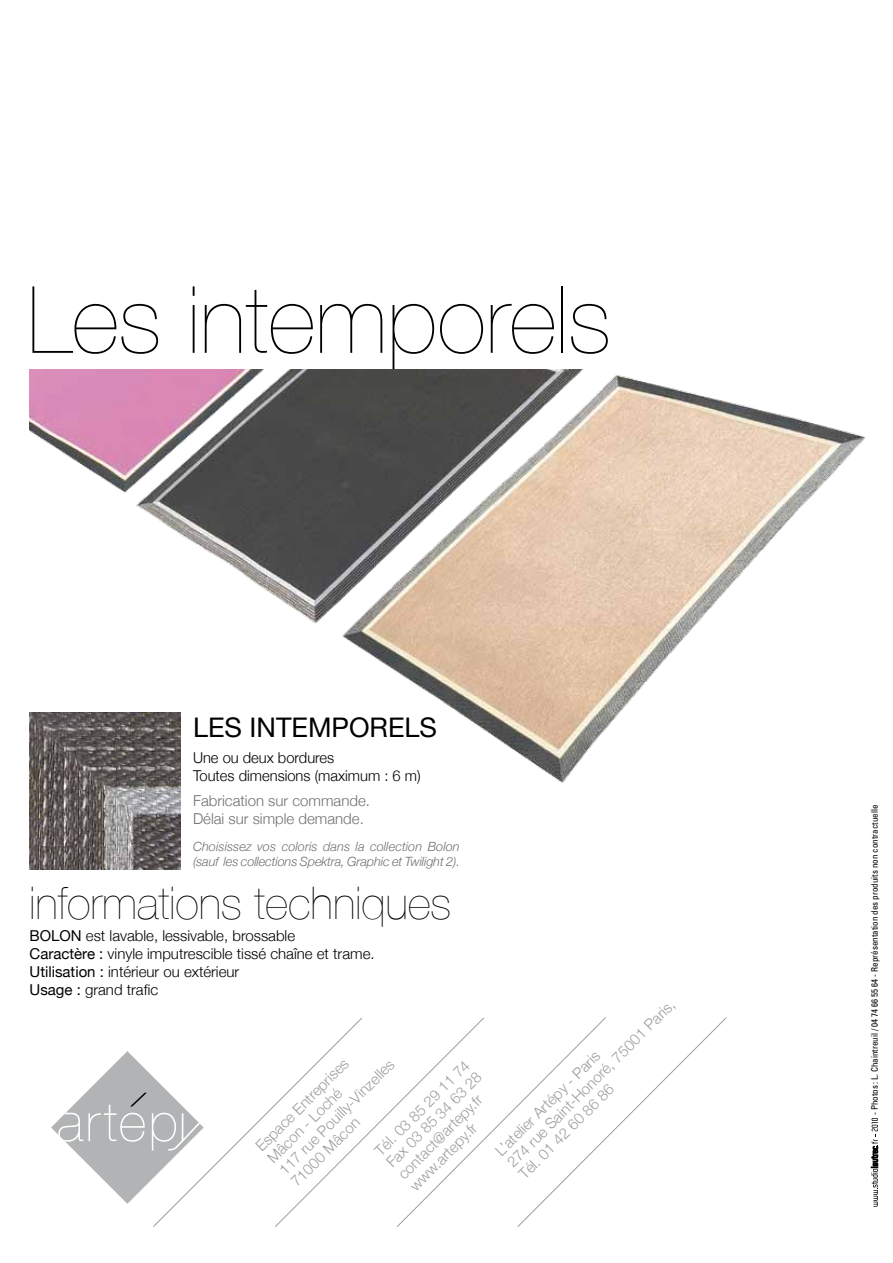
<style>
.page{position:relative;width:893px;height:1263px;background:#fff}
.page>*{position:absolute;margin:0;border:0;box-sizing:border-box;transform-origin:0 0}
.t1{font:200 93px "Helvetica Neue";color:#000}
.t2{font:200 45px "Helvetica Neue";color:#000}
.t3{font:27px "Helvetica Neue";color:#000}
.t4{font:300 15px/16.5px "Helvetica Neue";color:#9c9e9f}
.t5{font:300 15px/18px "Helvetica Neue";color:#000}
.t6{font:300 15px/18px "Helvetica Neue";color:#707172}
.t7{font:italic 300 12.75px/15px "Helvetica Neue";letter-spacing:-.01em;color:#707172}
.t8{font:condensed 9px "Univers";color:#000}
.s1{font-weight:400}
</style>
<div class="page">
<img style="left:30px;top:370px;width:835px;height:435px">
<svg style="left:51px;top:1017px;width:676px;height:210px"></svg>
<svg style="left:871px;top:1118px;width:7px;height:88px"></svg>
<img style="left:30px;top:712px;width:150px;height:157px">
<h1 class="t1" style="left:27px;top:266px;width:585px">Les intemporels</h1>
<h3 class="t3" style="left:193px;top:711px;width:246px">LES INTEMPORELS</h3>
<p class="t5" style="left:193px;top:748px;width:229px">Une ou deux bordures<br>Toutes dimensions (maximum : 6 m)</p>
<p class="t6" style="left:193px;top:791px;width:178px">Fabrication sur commande.<br>Délai sur simple demande.</p>
<p class="t7" style="left:193px;top:839px;width:268px">Choisissez vos coloris dans la collection Bolon (sauf les collections Spektra, Graphic et Twilight 2).</p>
<h2 class="t2" style="left:30px;top:877px;width:423px">informations techniques</h2>
<p class="t5" style="left:30px;top:926px;width:347px"><span class="s1">BOLON</span> est lavable, lessivable, brossable<br><span class="s1">Caractère :</span> vinyle imputrescible tissé chaîne et trame.<br><span class="s1">Utilisation :</span> intérieur ou extérieur<br><span class="s1">Usage :</span> grand trafic</p>
<p class="t4" style="left:252px;top:1142px;width:157px;rotate:-45deg">Espace Entreprises<br>Mâcon - Loché<br>117 rue Pouilly-Vinzelles<br>71000 Mâcon</p>
<p class="t4" style="left:371px;top:1147px;width:129px;rotate:-45deg">Tél. 03 85 29 11 74<br>Fax 03 85 34 63 28 contact@artepy.fr www.artepy.fr</p>
<p class="t4" style="left:492px;top:1147px;width:232px;rotate:-45deg">L’atelier Artépy - Paris<br>274 rue Saint-Honoré, 75001 Paris,<br>Tél. 01 42 60 86 86</p>
<p class="t8" style="left:869px;top:1115px;width:312px;rotate:-90deg">- Photos : L. Chaintreuil / 04 74 66 55 64 - Représentation des produits non contractuelle</p>
</div>
